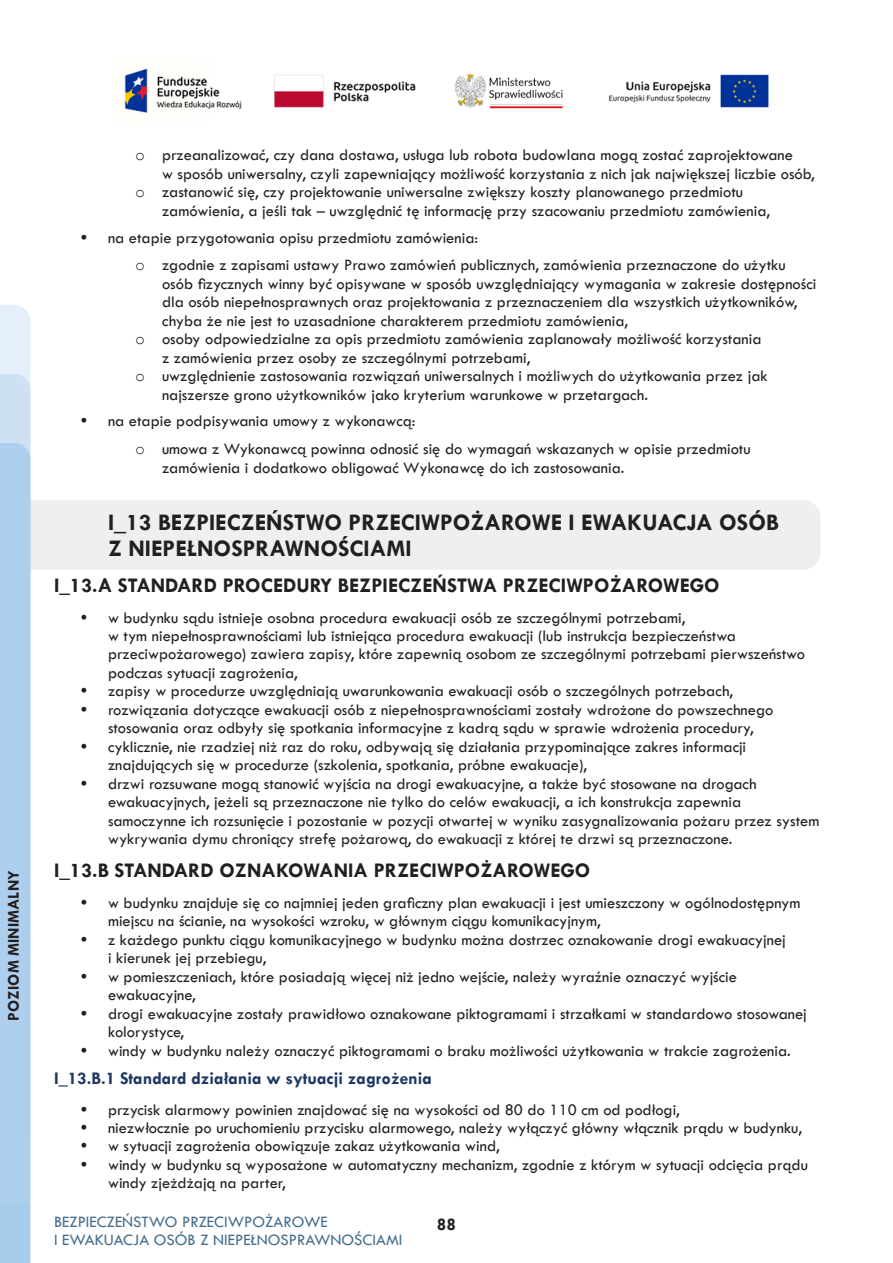
<style>
.page{position:relative;width:893px;height:1263px;background:#fff}
.page>*{position:absolute;margin:0;border:0;box-sizing:border-box;transform-origin:0 0}
.Heading_1{font:700 24px/25.7px "Tw Cen";color:#231f20}
.Heading_2{font:700 21px "Tw Cen";color:#231f20}
.t1{font:700 18px "Tw Cen";color:#1f3763}
.t2{font:700 18px "Tw Cen";color:#231f20}
.t3{font:16.5px/18.5px "Tw Cen";color:#231f20}
.Heading_1-2{font:16.5px/17.5px "Tw Cen";color:#436c8d}
.Toc_1{font:700 16.5px "Tw Cen";color:#231f20}
.s1{font-family:"Courier New"}
.s2{font-weight:700}
</style>
<div class="page">
<img style="left:124px;top:68px;width:645px;height:45px">
<div style="left:30px;top:500px;width:791px;height:70px;background:#eef0ee"></div>
<svg style="left:0;top:305px;width:30px;height:958px;background:#b2d1ed"></svg>
<p class="Toc_1" style="left:4px;top:1020px;width:151px;rotate:-90deg">POZIOM MINIMALNY</p>
<p class="t3" style="left:162px;top:146px;width:654px;text-indent:-27px"><span class="s1">o</span> przeanalizować, czy dana dostawa, usługa lub robota budowlana mogą zostać zaprojektowane<br>w sposób uniwersalny, czyli zapewniający możliwość korzystania z nich jak największej liczbie osób,</p>
<p class="t3" style="left:162px;top:183px;width:610px;text-indent:-27px"><span class="s1">o</span> zastanowić się, czy projektowanie uniwersalne zwiększy koszty planowanego przedmiotu zamówienia, a jeśli tak – uwzględnić tę informację przy szacowaniu przedmiotu zamówienia,</p>
<p class="t3" style="left:81px;top:228px;width:399px"><span class="s2">•</span> na etapie przygotowania opisu przedmiotu zamówienia:</p>
<p class="t3" style="left:162px;top:256px;width:656px;text-indent:-27px"><span class="s1">o</span> zgodnie z zapisami ustawy Prawo zamówień publicznych, zamówienia przeznaczone do użytku osób fizycznych winny być opisywane w sposób uwzględniający wymagania w zakresie dostępności dla osób niepełnosprawnych oraz projektowania z przeznaczeniem dla wszystkich użytkowników, chyba że nie jest to uzasadnione charakterem przedmiotu zamówienia,</p>
<p class="t3" style="left:162px;top:330px;width:601px;text-indent:-27px"><span class="s1">o</span> osoby odpowiedzialne za opis przedmiotu zamówienia zaplanowały możliwość korzystania z zamówienia przez osoby ze szczególnymi potrzebami,</p>
<p class="t3" style="left:162px;top:367px;width:607px;text-indent:-27px"><span class="s1">o</span> uwzględnienie zastosowania rozwiązań uniwersalnych i możliwych do użytkowania przez jak najszersze grono użytkowników jako kryterium warunkowe w przetargach.</p>
<p class="t3" style="left:81px;top:412px;width:336px"><span class="s2">•</span> na etapie podpisywania umowy z wykonawcą:</p>
<p class="t3" style="left:162px;top:440px;width:590px;text-indent:-27px"><span class="s1">o</span> umowa z Wykonawcą powinna odnosić się do wymagań wskazanych w opisie przedmiotu zamówienia i dodatkowo obligować Wykonawcę do ich zastosowania.</p>
<p class="Heading_1" style="left:108px;top:509px;width:672px">I_13 BEZPIECZEŃSTWO PRZECIWPOŻAROWE I EWAKUACJA OSÓB<br>Z NIEPEŁNOSPRAWNOŚCIAMI</p>
<p class="Heading_2" style="left:54px;top:573px;width:667px">I_13.A STANDARD PROCEDURY BEZPIECZEŃSTWA PRZECIWPOŻAROWEGO</p>
<p class="t3" style="left:108px;top:608px;width:699px;text-indent:-27px"><span class="s2">•</span> w budynku sądu istnieje osobna procedura ewakuacji osób ze szczególnymi potrzebami,<br>w tym niepełnosprawnościami lub istniejąca procedura ewakuacji (lub instrukcja bezpieczeństwa przeciwpożarowego) zawiera zapisy, które zapewnią osobom ze szczególnymi potrzebami pierwszeństwo podczas sytuacji zagrożenia,</p>
<p class="t3" style="left:81px;top:682px;width:654px"><span class="s2">•</span> zapisy w procedurze uwzględniają uwarunkowania ewakuacji osób o szczególnych potrzebach,</p>
<p class="t3" style="left:81px;top:700px;width:694px;text-align:center"><span class="s2">•</span> rozwiązania dotyczące ewakuacji osób z niepełnosprawnościami zostały wdrożone do powszechnego stosowania oraz odbyły się spotkania informacyjne z kadrą sądu w sprawie wdrożenia procedury,</p>
<p class="t3" style="left:108px;top:737px;width:640px;text-indent:-27px"><span class="s2">•</span> cyklicznie, nie rzadziej niż raz do roku, odbywają się działania przypominające zakres informacji znajdujących się w procedurze (szkolenia, spotkania, próbne ewakuacje),</p>
<p class="t3" style="left:108px;top:774px;width:713px;text-indent:-27px"><span class="s2">•</span> drzwi rozsuwane mogą stanowić wyjścia na drogi ewakuacyjne, a także być stosowane na drogach ewakuacyjnych, jeżeli są przeznaczone nie tylko do celów ewakuacji, a ich konstrukcja zapewnia samoczynne ich rozsunięcie i pozostanie w pozycji otwartej w wyniku zasygnalizowania pożaru przez system wykrywania dymu chroniący strefę pożarową, do ewakuacji z której te drzwi są przeznaczone.</p>
<p class="Heading_2" style="left:54px;top:858px;width:538px">I_13.B STANDARD OZNAKOWANIA PRZECIWPOŻAROWEGO</p>
<p class="t3" style="left:108px;top:893px;width:694px;text-indent:-27px"><span class="s2">•</span> w budynku znajduje się co najmniej jeden graficzny plan ewakuacji i jest umieszczony w ogólnodostępnym miejscu na ścianie, na wysokości wzroku, w głównym ciągu komunikacyjnym,</p>
<p class="t3" style="left:108px;top:930px;width:679px;text-indent:-27px"><span class="s2">•</span> z każdego punktu ciągu komunikacyjnego w budynku można dostrzec oznakowanie drogi ewakuacyjnej i kierunek jej przebiegu,</p>
<p class="t3" style="left:108px;top:967px;width:630px;text-indent:-27px"><span class="s2">•</span> w pomieszczeniach, które posiadają więcej niż jedno wejście, należy wyraźnie oznaczyć wyjście ewakuacyjne,</p>
<p class="t3" style="left:108px;top:1004px;width:700px;text-indent:-27px"><span class="s2">•</span> drogi ewakuacyjne zostały prawidłowo oznakowane piktogramami i strzałkami w standardowo stosowanej kolorystyce,</p>
<p class="t3" style="left:81px;top:1041px;width:711px"><span class="s2">•</span> windy w budynku należy oznaczyć piktogramami o braku możliwości użytkowania w trakcie zagrożenia.</p>
<p class="t1" style="left:54px;top:1067px;width:380px">I_13.B.1 Standard działania w sytuacji zagrożenia</p>
<p class="t3" style="left:81px;top:1100px;width:600px"><span class="s2">•</span> przycisk alarmowy powinien znajdować się na wysokości od 80 do 110 cm od podłogi,</p>
<p class="t3" style="left:81px;top:1118px;width:723px"><span class="s2">•</span> niezwłocznie po uruchomieniu przycisku alarmowego, należy wyłączyć główny włącznik prądu w budynku,</p>
<p class="t3" style="left:81px;top:1137px;width:420px"><span class="s2">•</span> w sytuacji zagrożenia obowiązuje zakaz użytkowania wind,</p>
<p class="t3" style="left:108px;top:1155px;width:701px;text-indent:-27px"><span class="s2">•</span> windy w budynku są wyposażone w automatyczny mechanizm, zgodnie z którym w sytuacji odcięcia prądu windy zjeżdżają na parter,</p>
<p class="Heading_1-2" style="left:54px;top:1213px;width:350px">BEZPIECZEŃSTWO PRZECIWPOŻAROWE<br>I EWAKUACJA OSÓB Z NIEPEŁNOSPRAWNOŚCIAMI</p>
<p class="t2" style="left:437px;top:1213px;width:21px">88</p>
</div>
